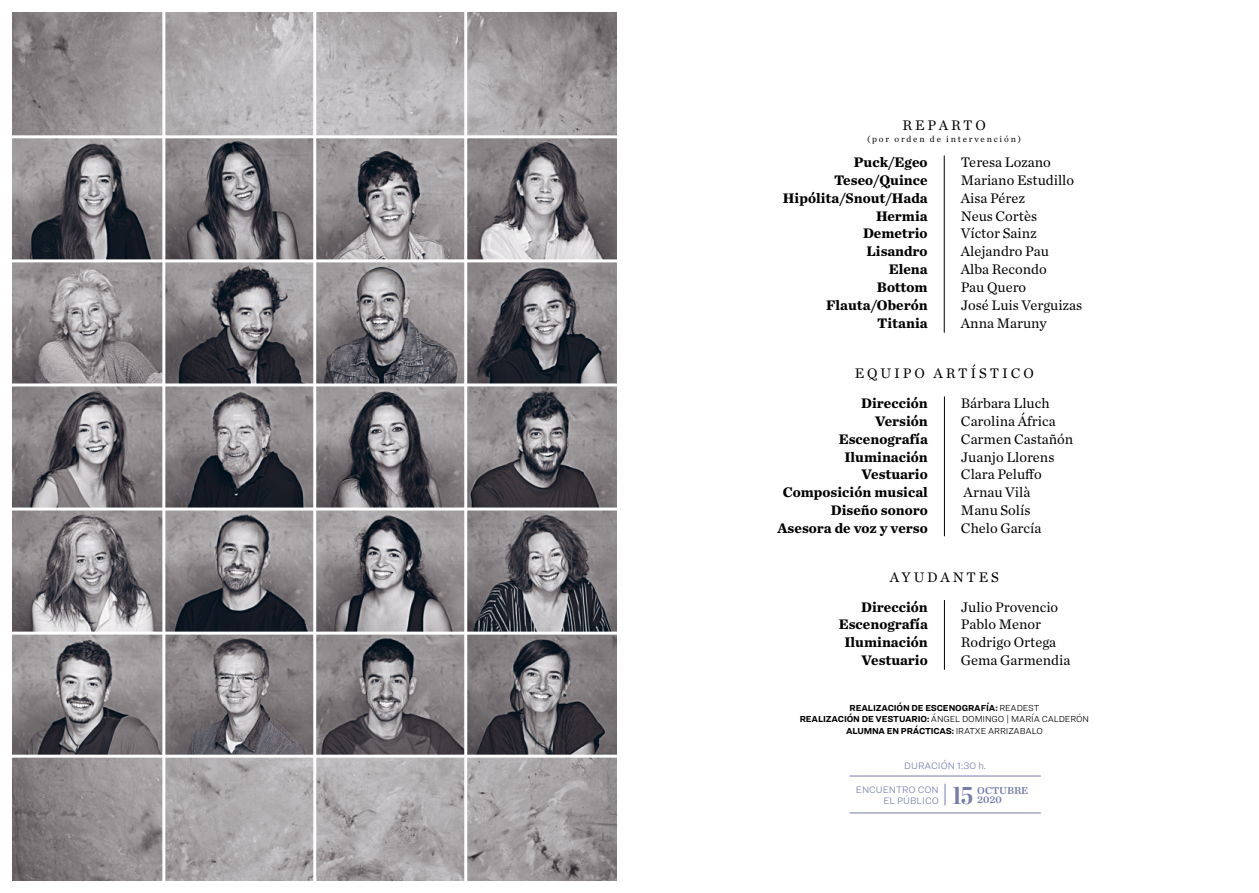
<style>
.page{position:relative;width:1259px;height:893px;background:#fff}
.page>*{position:absolute;margin:0;border:0;box-sizing:border-box;transform-origin:0 0}
.t1{font:700 25.5px "Chronicle Disp Cond";color:#767daa}
.t2{font:14.55px/17.9px "Chronicle Text G1";color:#000}
.t3{font:700 14.55px/17.9px "Chronicle Text G1";color:#000;text-align:right}
.t4{font:14.55px "Chronicle Text G1";letter-spacing:.2em;color:#000}
.t5{font:10.5px "Chronicle Text G1 Semi";color:#767daa}
.t6{font:300 9.75px/10.5px "Ringside";color:#767daa;text-align:right}
.t7{font:700 9px/11.2px "Ringside";letter-spacing:-.01em;color:#000;text-align:center}
.t8{font:9px "Chronicle Text G1";letter-spacing:.2em;color:#000}
.s1{font-weight:300}
</style>
<div class="page">
<img style="left:13px;top:13px;width:604px;height:868px">
<hr style="left:0;top:135px;width:629px;height:3px;background:#fff">
<hr style="left:0;top:259px;width:629px;height:3px;background:#fff">
<hr style="left:0;top:383px;width:629px;height:3px;background:#fff">
<hr style="left:0;top:508px;width:629px;height:3px;background:#fff">
<hr style="left:0;top:632px;width:629px;height:3px;background:#fff">
<hr style="left:0;top:755px;width:629px;height:3px;background:#fff">
<hr style="left:162px;top:0;width:3px;height:893px;background:#fff">
<hr style="left:313px;top:0;width:3px;height:893px;background:#fff">
<hr style="left:464px;top:0;width:3px;height:893px;background:#fff">
<hr style="left:944px;top:600px;width:1px;height:70px;background:#000">
<hr style="left:944px;top:396px;width:1px;height:140px;background:#000">
<hr style="left:944px;top:155px;width:1px;height:178px;background:#000">
<svg style="left:944px;top:784px;width:1px;height:21px"></svg>
<hr style="left:849px;top:776px;width:192px;height:1px;background:#767daa">
<hr style="left:849px;top:813px;width:192px;height:1px;background:#767daa">
<p class="t4" style="left:902px;top:115px;width:85px">REPARTO</p>
<p class="t8" style="left:867px;top:132px;width:155px">(por orden de intervención)</p>
<p class="t3" style="left:783px;top:152px;width:146px">Puck/Egeo<br>Teseo/Quince<br>Hipólita/Snout/Hada<br>Hermia<br>Demetrio<br>Lisandro<br>Elena<br>Bottom<br>Flauta/Oberón<br>Titania</p>
<p class="t2" style="left:960px;top:153px;width:123px">Teresa Lozano<br>Mariano Estudillo<br>Aisa Pérez<br>Neus Cortès<br>Víctor Sainz<br>Alejandro Pau<br>Alba Recondo<br>Pau Quero<br>José Luis Verguizas<br>Anna Maruny</p>
<p class="t4" style="left:855px;top:362px;width:180px">EQUIPO ARTÍSTICO</p>
<p class="t3" style="left:777px;top:393px;width:152px">Dirección<br>Versión<br>Escenografía<br>Iluminación<br>Vestuario<br>Composición musical<br>Diseño sonoro<br>Asesora de voz y verso</p>
<p class="t2" style="left:961px;top:393px;width:114px">Bárbara Lluch<br>Carolina África<br>Carmen Castañón<br>Juanjo Llorens<br>Clara Peluffo<br>Arnau Vilà<br>Manu Solís<br>Chelo García</p>
<p class="t4" style="left:890px;top:566px;width:111px">AYUDANTES</p>
<p class="t3" style="left:838px;top:597px;width:91px">Dirección<br>Escenografía<br>Iluminación<br>Vestuario</p>
<p class="t2" style="left:961px;top:597px;width:111px">Julio Provencio<br>Pablo Menor<br>Rodrigo Ortega<br>Gema Garmendia</p>
<p class="t7" style="left:800px;top:702px;width:291px">REALIZACIÓN DE ESCENOGRAFÍA: <span class="s1">READEST<br></span>REALIZACIÓN DE VESTUARIO: <span class="s1">ÁNGEL DOMINGO | MARÍA CALDERÓN<br></span>ALUMNA EN PRÁCTICAS: <span class="s1">IRATXE ARRIZABALO</span></p>
<p class="t6" style="left:904px;top:760px;width:83px">DURACIÓN 1:30 h.</p>
<p class="t6" style="left:856px;top:784px;width:84px">ENCUENTRO CON<br>EL PÚBLICO</p>
<p class="t5" style="left:977px;top:782px;width:53px">OCTUBRE</p>
<h1 class="t1" style="left:952px;top:774px;width:23px">15</h1>
<p class="t5" style="left:977px;top:792px;width:26px">2020</p>
</div>
